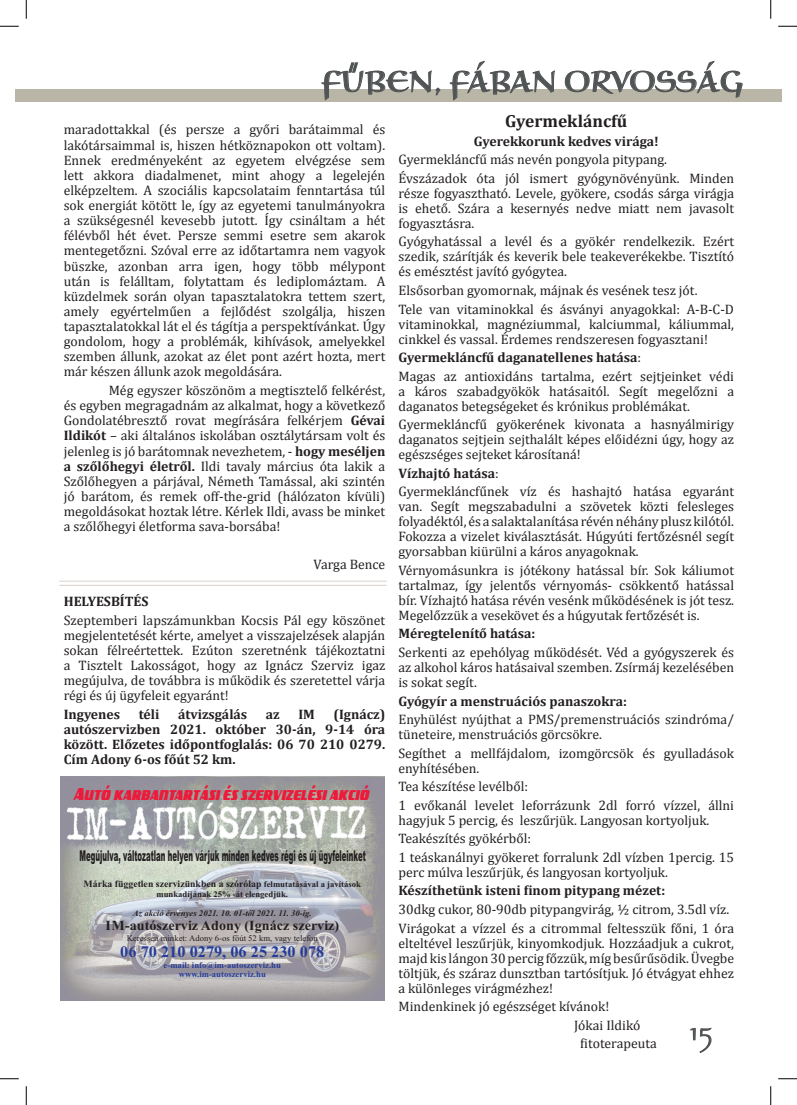
<style>
.page{position:relative;width:797px;height:1105px;background:#fff}
.page>*{position:absolute;margin:0;border:0;box-sizing:border-box;transform-origin:0 0}
.t1{font:30px "Braganza SCITC";color:#515455}
.t2{font:300 30px "Braganza ITC";color:#515455}
.t3{font:700 22.5px "Americorps";color:#ed1a3a;scale:.54 1}
.t4{font:700 17.5px "Cambria";color:#231f20}
.t5{font:700 16px "Times New Roman";color:#253b97}
.t6{font:900 14.88px "Arial";color:#231f20;scale:.47 1}
.t7{font:700 13.88px "Times New Roman";color:#231f20}
.t8{font:13.75px/15.1px "Cambria";color:#231f20}
.t9{font:700 13.75px/15.1px "Cambria";color:#231f20;text-align:justify}
.t10{font:700 9.62px "Times New Roman";color:#231f20}
.t11{font:700 8.5px/9.5px "Times New Roman";color:#253b97;text-align:center}
.t12{font:8.5px "Times New Roman";color:#231f20}
.t13{font:italic 700 8.5px "Times New Roman";color:#231f20}
.t14{font:700 8.5px "Times New Roman";color:#231f20}
.s1{font-weight:700}
.s2{font-size:8.5px}
</style>
<div class="page">
<div style="left:16px;top:89px;width:10px;height:13px;background:#b9b6a7"></div>
<div style="left:26px;top:89px;width:755px;height:13px;background:#b9b6a7"></div>
<svg style="left:690px;top:1027px;width:22px;height:26px"></svg>
<hr style="left:59px;top:581px;width:327px;height:1px;background:#d8d0c9">
<hr style="left:59px;top:585px;width:327px;height:1px;background:#d8d0c9">
<img style="left:60px;top:777px;width:324px;height:224px">
<svg style="left:449px;top:61px;width:106px;height:40px"></svg>
<svg style="left:564px;top:61px;width:178px;height:37px"></svg>
<svg style="left:321px;top:62px;width:120px;height:39px"></svg>
<svg style="left:0;top:25px;width:19px;height:2px"></svg>
<svg style="left:778px;top:25px;width:19px;height:2px"></svg>
<svg style="left:0;top:1078px;width:19px;height:1px"></svg>
<svg style="left:778px;top:1078px;width:19px;height:1px"></svg>
<svg style="left:25px;top:0;width:2px;height:19px"></svg>
<svg style="left:25px;top:1086px;width:2px;height:19px"></svg>
<svg style="left:770px;top:0;width:1px;height:19px"></svg>
<svg style="left:770px;top:1086px;width:1px;height:19px"></svg>
<h1 class="t1" style="left:321px;top:64px;width:423px">FUBEN, FÁBAN ORVOSSÁG</h1>
<p class="t8" style="left:64px;top:122px;width:323px;text-align:justify">maradottakkal (és persze a győri barátaimmal és lakótársaimmal is, hiszen hétköznapokon ott voltam).<br>Ennek eredményeként az egyetem elvégzése sem lett akkora diadalmenet, mint ahogy a legelején elképzeltem. A szociális kapcsolataim fenntartása túl sok energiát kötött le, így az egyetemi tanulmányokra a szükségesnél kevesebb jutott. Így csináltam a hét félévből hét évet. Persze semmi esetre sem akarok mentegetőzni. Szóval erre az időtartamra nem vagyok büszke, azonban arra igen, hogy több mélypont után is felálltam, folytattam és lediplomáztam. A küzdelmek során olyan tapasztalatokra tettem szert, amely egyértelműen a fejlődést szolgálja, hiszen tapasztalatokkal lát el és tágítja a perspektívánkat. Úgy gondolom, hogy a problémák, kihívások, amelyekkel szemben állunk, azokat az élet pont azért hozta, mert már készen állunk azok megoldására.</p>
<p class="t8" style="left:64px;top:383px;width:323px;text-align:justify;text-indent:45px">Még egyszer köszönöm a megtisztelő felkérést, és egyben megragadnám az alkalmat, hogy a következő Gondolatébresztő rovat megírására felkérjem <span class="s1">Gévai Ildikót</span> – aki általános iskolában osztálytársam volt és jelenleg is jó barátomnak nevezhetem, - <span class="s1">hogy meséljen a szőlőhegyi életről.</span> Ildi tavaly március óta lakik a Szőlőhegyen a párjával, Németh Tamással, aki szintén jó barátom, és remek off-the-grid (hálózaton kívüli) megoldásokat hoztak létre. Kérlek Ildi, avass be minket a szőlőhegyi életforma sava-borsába!</p>
<p class="t8" style="left:313px;top:556px;width:73px">Varga Bence</p>
<p class="t9" style="left:64px;top:593px;width:86px">HELYESBÍTÉS</p>
<p class="t8" style="left:64px;top:612px;width:323px;text-align:justify">Szeptemberi lapszámunkban Kocsis Pál egy köszönet megjelentetését kérte, amelyet a visszajelzések alapján sokan félreértettek. Ezúton szeretnénk tájékoztatni a Tisztelt Lakosságot, hogy az Ignácz Szerviz igaz megújulva, de továbbra is működik és szeretettel várja régi és új ügyfeleit egyaránt!</p>
<p class="t9" style="left:64px;top:706px;width:58px">Ingyenes</p>
<p class="t9" style="left:139px;top:706px;width:22px">téli</p>
<p class="t9" style="left:178px;top:706px;width:71px">átvizsgálás</p>
<p class="t9" style="left:266px;top:706px;width:15px">az</p>
<p class="t9" style="left:298px;top:706px;width:18px">IM</p>
<p class="t9" style="left:64px;top:706px;width:323px;text-indent:270px">(Ignácz) autószervizben 2021. október 30-án, 9-14 óra között. Előzetes időpontfoglalás: 06 70 210 0279.<br>Cím Adony 6-os főút 52 km.</p>
<h2 class="t3" style="left:73px;top:785px;width:548px">Autó karbantartási és szervizelési akció</h2>
<p class="t6" style="left:79px;top:845px;width:610px">Megújulva, változatlan helyen várjuk minden kedves régi és új ügyfeleinket</p>
<p class="t10" style="left:84px;top:877px;width:279px">Márka független szervizünkben a szórólap <span class="s2">felmutatásával a javítások</span></p>
<p class="t14" style="left:156px;top:888px;width:133px">munkadíjának 25% -át elengedjük.</p>
<p class="t13" style="left:133px;top:907px;width:180px">Az akció érvényes 2021. 10. 01-től 2021. 11. 30-ig.</p>
<p class="t7" style="left:106px;top:915px;width:235px">IM-autószerviz Adony (Ignácz szerviz)</p>
<p class="t12" style="left:127px;top:932px;width:193px">Keressen minket: Adony 6-os főút 52 km, vagy telefon</p>
<p class="t5" style="left:120px;top:940px;width:205px">06 70 210 0279, 06 25 230 078</p>
<p class="t11" style="left:164px;top:960px;width:119px">e-mail: info@im-autoszerviz.hu www.im-autoszerviz.hu</p>
<p class="t4" style="left:505px;top:109px;width:124px">Gyermekláncfű</p>
<p class="t9" style="left:474px;top:133px;width:186px">Gyerekkorunk kedves virága!</p>
<p class="t8" style="left:398px;top:150px;width:337px;line-height:18.5px">Gyermekláncfű más nevén pongyola pitypang.<br>Évszázadok óta jól ismert gyógynövényünk. Minden</p>
<p class="t8" style="left:398px;top:186px;width:337px;text-align:justify">része fogyasztható. Levele, gyökere, csodás sárga virágja is ehető. Szára a kesernyés nedve miatt nem javasolt fogyasztásra.</p>
<p class="t8" style="left:398px;top:234px;width:337px;text-align:justify">Gyógyhatással a levél és a gyökér rendelkezik. Ezért szedik, szárítják és keverik bele teakeverékekbe. Tisztító és emésztést javító gyógytea.</p>
<p class="t8" style="left:398px;top:281px;width:337px;line-height:18.5px">Elsősorban gyomornak, májnak és vesének tesz jót.<br>Tele van vitaminokkal és ásványi anyagokkal: A-B-C-D</p>
<p class="t8" style="left:398px;top:316px;width:337px">vitaminokkal, magnéziummal, kalciummal, káliummal, cinkkel és vassal. Érdemes rendszeresen fogyasztani!</p>
<p class="t8" style="left:398px;top:348px;width:337px;line-height:18.5px"><span class="s1">Gyermekláncfű daganatellenes hatása</span>:<br>Magas az antioxidáns tartalma, ezért sejtjeinket védi</p>
<p class="t8" style="left:398px;top:383px;width:337px">a káros szabadgyökök hatásaitól. Segít megelőzni a daganatos betegségeket és krónikus problémákat.</p>
<p class="t8" style="left:398px;top:417px;width:337px;text-align:justify">Gyermekláncfű gyökerének kivonata a hasnyálmirigy daganatos sejtjein sejthalált képes előidézni úgy, hogy az egészséges sejteket károsítaná!</p>
<p class="t8" style="left:398px;top:464px;width:337px;line-height:18.5px"><span class="s1">Vízhajtó hatása</span>:<br>Gyermekláncfűnek víz és hashajtó hatása egyaránt</p>
<p class="t8" style="left:398px;top:499px;width:337px;text-align:justify">van. Segít megszabadulni a szövetek közti felesleges folyadéktól, és a salaktalanítása révén néhány plusz kilótól.<br>Fokozza a vizelet kiválasztását. Húgyúti fertőzésnél segít gyorsabban kiürülni a káros anyagoknak.</p>
<p class="t8" style="left:398px;top:563px;width:337px;text-align:justify">Vérnyomásunkra is jótékony hatással bír. Sok káliumot tartalmaz, így jelentős vérnyomás- csökkentő hatással bír. Vízhajtó hatása révén vesénk működésének is jót tesz.<br>Megelőzzük a vesekövet és a húgyutak fertőzését is.</p>
<p class="t9" style="left:398px;top:626px;width:138px">Méregtelenítő hatása:</p>
<p class="t8" style="left:398px;top:645px;width:337px;text-align:justify">Serkenti az epehólyag működését. Véd a gyógyszerek és az alkohol káros hatásaival szemben. Zsírmáj kezelésében is sokat segít.</p>
<p class="t9" style="left:398px;top:693px;width:230px">Gyógyír a menstruációs panaszokra:</p>
<p class="t8" style="left:398px;top:712px;width:337px">Enyhülést nyújthat a PMS/premenstruációs szindróma/ tüneteire, menstruációs görcsökre.</p>
<p class="t8" style="left:398px;top:745px;width:337px">Segíthet a mellfájdalom, izomgörcsök és gyulladások enyhítésében.</p>
<p class="t8" style="left:398px;top:777px;width:337px;line-height:18.5px">Tea készítése levélből:<br>1 evőkanál levelet leforrázunk 2dl forró vízzel, állni</p>
<p class="t8" style="left:398px;top:811px;width:337px;line-height:18.5px">hagyjuk 5 percig, és leszűrjük. Langyosan kortyoljuk.<br>Teakészítés gyökérből:<br>1 teáskanálnyi gyökeret forralunk 2dl vízben 1percig. 15</p>
<p class="t8" style="left:398px;top:865px;width:271px">perc múlva leszűrjük, és langyosan kortyoljuk.</p>
<p class="t9" style="left:398px;top:883px;width:268px">Készíthetünk isteni finom pitypang mézet:</p>
<p class="t8" style="left:398px;top:900px;width:337px;line-height:18.5px">30dkg cukor, 80-90db pitypangvirág, ½ citrom, 3.5dl víz.<br>Virágokat a vízzel és a citrommal feltesszük főni, 1 óra</p>
<p class="t8" style="left:398px;top:935px;width:337px;text-align:justify">elteltével leszűrjük, kinyomkodjuk. Hozzáadjuk a cukrot, majd kis lángon 30 percig főzzük, míg besűrűsödik. Üvegbe töltjük, és száraz dunsztban tartósítjuk. Jó étvágyat ehhez a különleges virágmézhez!</p>
<p class="t8" style="left:398px;top:999px;width:212px">Mindenkinek jó egészséget kívánok!</p>
<p class="t8" style="left:574px;top:1017px;width:68px">Jókai Ildikó</p>
<p class="t8" style="left:580px;top:1036px;width:78px">fitoterapeuta</p>
<h1 class="t2" style="left:689px;top:1012px;width:24px">15</h1>
</div>
